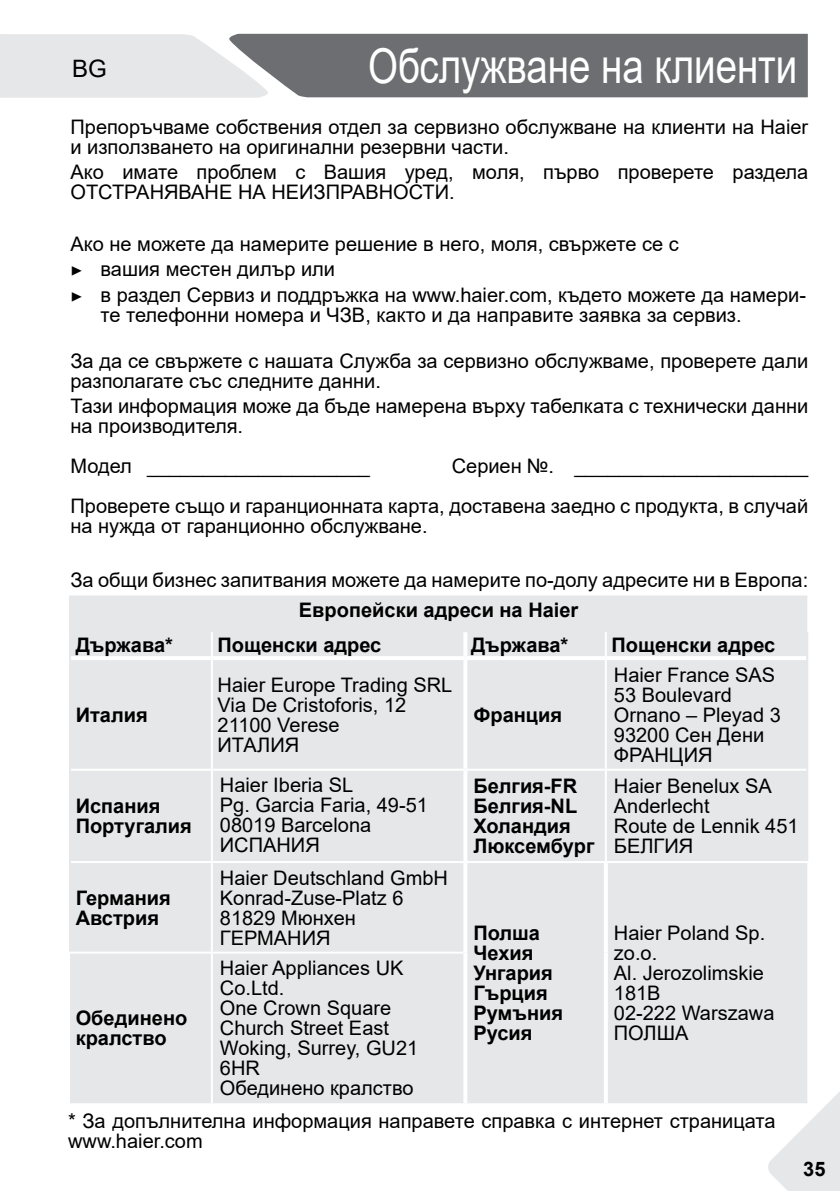
<style>
.page{position:relative;width:840px;height:1191px;background:#fff}
.page>*{position:absolute;margin:0;border:0;box-sizing:border-box;transform-origin:0 0}
.t1{font:48px "Arial";color:#fff;scale:.8 1}
.t2{font:24px "Arial";color:#000}
.t3{font:20px/20px "Arial";color:#000}
.t4{font:700 20px/20px "Arial";color:#000}
.s1{font-family:"Minion Pro"}
</style>
<div class="page">
<svg style="left:768px;top:1045px;width:71px;height:146px"></svg>
<svg style="left:0;top:34px;width:807px;height:64px;background:#cecfd1"></svg>
<div style="left:304px;top:35px;width:493px;height:61px;background:#6d6e71"></div>
<div style="left:70px;top:597px;width:736px;height:506px;background:#e6e7e8"></div>
<hr style="left:463px;top:632px;width:4px;height:24px;background:#fff">
<hr style="left:463px;top:660px;width:4px;height:108px;background:#fff">
<hr style="left:463px;top:770px;width:4px;height:91px;background:#fff">
<hr style="left:463px;top:863px;width:4px;height:89px;background:#fff">
<hr style="left:463px;top:952px;width:4px;height:151px;background:#fff">
<hr style="left:604px;top:660px;width:2px;height:108px;background:#fff">
<hr style="left:604px;top:770px;width:2px;height:91px;background:#fff">
<svg style="left:603px;top:863px;width:4px;height:89px"></svg>
<svg style="left:603px;top:952px;width:4px;height:151px"></svg>
<hr style="left:71px;top:656px;width:140px;height:4px;background:#fff">
<hr style="left:213px;top:656px;width:252px;height:4px;background:#fff">
<hr style="left:465px;top:656px;width:140px;height:4px;background:#fff">
<hr style="left:605px;top:656px;width:200px;height:4px;background:#fff">
<hr style="left:69px;top:597px;width:2px;height:35px;background:#e6e7e8">
<hr style="left:69px;top:595px;width:143px;height:2px;background:#e6e7e8">
<hr style="left:212px;top:595px;width:253px;height:2px;background:#e6e7e8">
<hr style="left:465px;top:595px;width:140px;height:2px;background:#e6e7e8">
<hr style="left:605px;top:595px;width:201px;height:2px;background:#e6e7e8">
<hr style="left:69px;top:632px;width:2px;height:26px;background:#e6e7e8">
<hr style="left:805px;top:632px;width:2px;height:26px;background:#e6e7e8">
<hr style="left:69px;top:658px;width:2px;height:111px;background:#e6e7e8">
<hr style="left:69px;top:769px;width:2px;height:93px;background:#e6e7e8">
<hr style="left:805px;top:658px;width:2px;height:111px;background:#e6e7e8">
<hr style="left:805px;top:769px;width:2px;height:92px;background:#e6e7e8">
<hr style="left:69px;top:862px;width:2px;height:89px;background:#e6e7e8">
<hr style="left:211px;top:632px;width:2px;height:26px;background:#fff">
<hr style="left:604px;top:632px;width:2px;height:24px;background:#fff">
<hr style="left:211px;top:658px;width:2px;height:110px;background:#fff">
<hr style="left:71px;top:768px;width:141px;height:2px;background:#fff">
<hr style="left:212px;top:768px;width:253px;height:2px;background:#fff">
<hr style="left:211px;top:770px;width:2px;height:91px;background:#fff">
<hr style="left:465px;top:768px;width:140px;height:2px;background:#fff">
<hr style="left:605px;top:768px;width:200px;height:2px;background:#fff">
<hr style="left:71px;top:861px;width:141px;height:2px;background:#fff">
<hr style="left:212px;top:861px;width:253px;height:2px;background:#fff">
<hr style="left:211px;top:863px;width:2px;height:88px;background:#fff">
<hr style="left:465px;top:861px;width:140px;height:2px;background:#fff">
<hr style="left:605px;top:861px;width:202px;height:2px;background:#fff">
<hr style="left:69px;top:951px;width:143px;height:2px;background:#fff">
<hr style="left:212px;top:951px;width:251px;height:2px;background:#fff">
<hr style="left:211px;top:953px;width:2px;height:150px;background:#fff">
<h1 class="t1" style="left:368px;top:33px;width:538px">Обслужване на клиенти</h1>
<p class="t3" style="left:70px;top:116px;width:738px">Препоръчваме собствения отдел за сервизно обслужване на клиенти на Haier и използването на оригинални резервни части.</p>
<p class="t3" style="left:70px;top:162px;width:738px">Ако имате проблем с Вашия уред, моля, първо проверете раздела<br>ОТСТРАНЯВАНЕ НА НЕИЗПРАВНОСТИ.</p>
<p class="t3" style="left:70px;top:231px;width:736px;line-height:25.6px">Ако не можете да намерите решение в него, моля, свържете се с<br><span class="s1">▶</span> вашия местен дилър или<br><span class="s1">▶</span> в раздел Сервиз и поддръжка на www.haier.com, където можете да намери-</p>
<p class="t3" style="left:100px;top:305px;width:642px">те телефонни номера и ЧЗВ, както и да направите заявка за сервиз.</p>
<p class="t3" style="left:70px;top:350px;width:738px">За да се свържете с нашата Служба за сервизно обслужваме, проверете дали разполагате със следните данни.</p>
<p class="t3" style="left:70px;top:396px;width:738px">Тази информация може да бъде намерена върху табелката с технически данни на производителя.</p>
<p class="t3" style="left:70px;top:456px;width:301px">Модел ____________________</p>
<p class="t2" style="left:72px;top:52px;width:36px">BG</p>
<p class="t3" style="left:70px;top:446px;width:739px;line-height:40px;text-align:right">Сериен №. _____________________<br>Проверете също и гаранционната карта, доставена заедно с продукта, в случай</p>
<p class="t3" style="left:70px;top:516px;width:358px">на нужда от гаранционно обслужване.</p>
<p class="t3" style="left:70px;top:570px;width:739px">За общи бизнес запитвания можете да намерите по-долу адресите ни в Европа:</p>
<p class="t4" style="left:299px;top:600px;width:281px">Европейски адреси на Haier</p>
<p class="t4" style="left:76px;top:635px;width:99px">Държава*</p>
<p class="t4" style="left:217px;top:635px;width:165px">Пощенски адрес</p>
<p class="t4" style="left:471px;top:635px;width:99px">Държава*</p>
<p class="t4" style="left:611px;top:635px;width:165px">Пощенски адрес</p>
<p class="t4" style="left:76px;top:705px;width:73px">Италия</p>
<p class="t4" style="left:76px;top:796px;width:118px">Испания<br>Португалия</p>
<p class="t3" style="left:217px;top:674px;width:236px">Haier Europe Trading SRL<br>Via De Cristoforis, 12<br>21100 Verese<br>ИТАЛИЯ</p>
<p class="t4" style="left:473px;top:705px;width:90px">Франция</p>
<p class="t3" style="left:613px;top:664px;width:168px">Haier France SAS<br>53 Boulevard<br>Ornano – Pleyad 3<br>93200 Сен Дени<br>ФРАНЦИЯ</p>
<p class="t3" style="left:220px;top:775px;width:209px">Haier Iberia SL<br>Pg. Garcia Faria, 49-51<br>08019 Barcelona<br>ИСПАНИЯ</p>
<p class="t4" style="left:473px;top:776px;width:122px">Белгия-FR<br>Белгия-NL<br>Холандия<br>Люксембург</p>
<p class="t3" style="left:613px;top:776px;width:186px">Haier Benelux SA<br>Anderlecht<br>Route de Lennik 451<br>БЕЛГИЯ</p>
<p class="t3" style="left:220px;top:867px;width:229px">Haier Deutschland GmbH<br>Konrad-Zuse-Platz 6<br>81829 Мюнхен<br>ГЕРМАНИЯ</p>
<p class="t4" style="left:76px;top:887px;width:97px">Германия<br>Австрия</p>
<p class="t4" style="left:473px;top:923px;width:91px">Полша<br>Чехия<br>Унгария<br>Гърция<br>Румъния<br>Русия</p>
<p class="t3" style="left:613px;top:922px;width:162px">Haier Poland Sp. zo.o.<br>Al. Jerozolimskie<br>181B<br>02-222 Warszawa<br>ПОЛША</p>
<p class="t3" style="left:220px;top:958px;width:200px">Haier Appliances UK<br>Co.Ltd.<br>One Crown Square<br>Church Street East<br>Woking, Surrey, GU21<br>6HR<br>Обединено кралство</p>
<p class="t3" style="left:68px;top:1111px;width:708px">* За допълнителна информация направете справка с интернет страницата www.haier.com</p>
<p class="t4" style="left:76px;top:1008px;width:113px">Обединено кралство</p>
<p class="t4" style="left:802px;top:1158px;width:24px">35</p>
</div>
